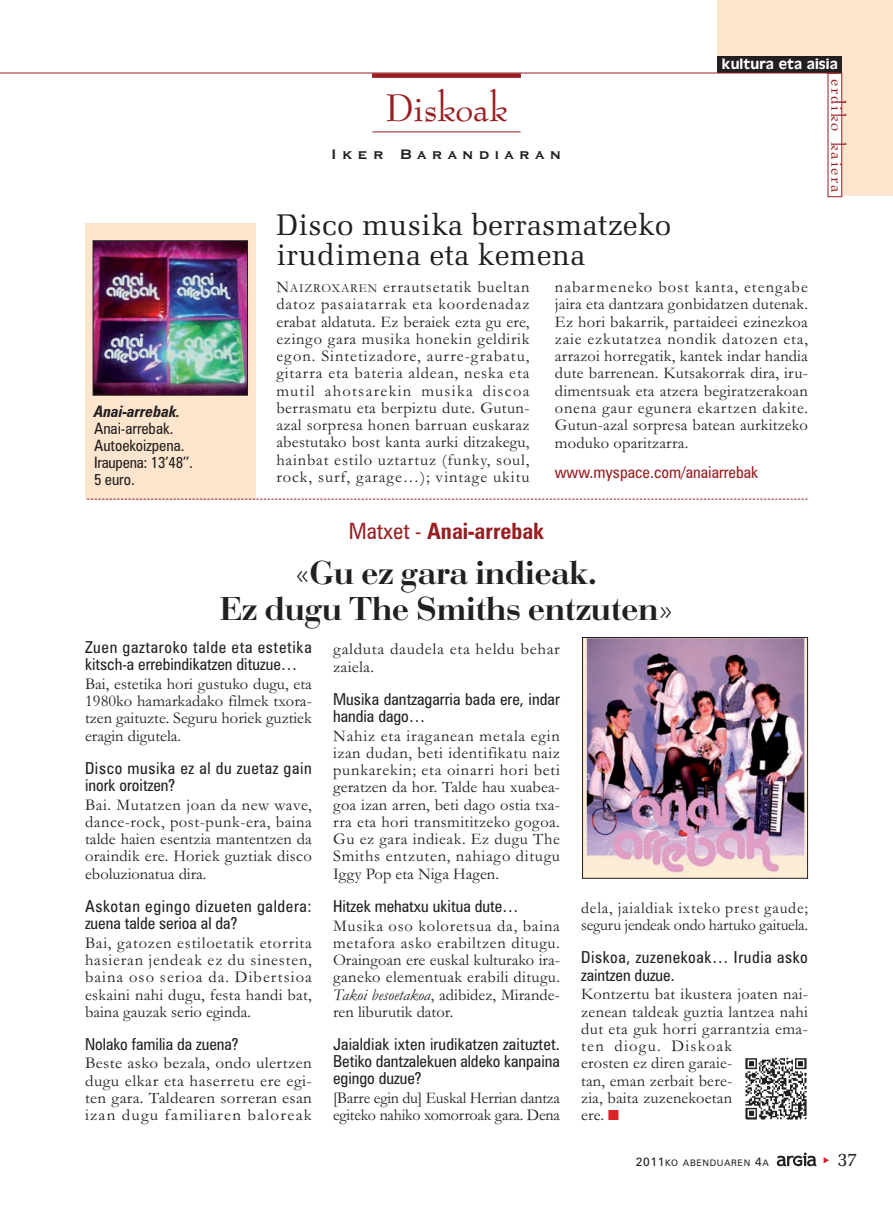
<style>
.page{position:relative;width:893px;height:1212px;background:#fff}
.page>*{position:absolute;margin:0;border:0;box-sizing:border-box;transform-origin:0 0}
.t1{font:45px "Bernadette";color:#981e21}
.t2{font:34.5px/36px "Bodoni";color:#231f20;text-align:center}
.t3{font:30px/30px "Memoir";color:#231f20}
.t4{font:700 condensed 22.5px "Zurich BT";color:#981e21}
.t5{font:21px "Bernadette";letter-spacing:.09em;color:#981e21}
.t6{font:19.5px "Memoir";color:#231f20}
.t7{font:700 18px "Copperplate Gothic BT";letter-spacing:.255em;color:#231f20}
.t8{font:16.5px/17.2px "Garamond";letter-spacing:.015em;color:#231f20;text-align:justify}
.t9{font:condensed 16.5px/17.2px "Zurich BT";color:#231f20}
.t10{font:condensed 16.5px/17.2px "Zurich BT";letter-spacing:.04em;color:#231f20}
.t11{font:16.5px/17.2px "Garamond";letter-spacing:-.015em;color:#231f20}
.t12{font:condensed 16.5px/17.2px "Zurich BT";letter-spacing:.035em;color:#231f20}
.t13{font:16.5px/17.2px "Garamond";letter-spacing:.035em;color:#231f20}
.t14{font:condensed 16.5px "Zurich BT";color:#981e21}
.t15{font:condensed 15.75px/17.1px "Zurich BT";color:#231f20}
.t16{font:italic 700 condensed 15.75px "Zurich BT";color:#231f20}
.t17{font:15px "Antique Olive";letter-spacing:.005em;color:#fff}
.t18{font:9px "Zurich BT";letter-spacing:.075em;color:#231f20}
.s1{font-size:12.3px}
.s2{font-weight:400}
.s3{font-style:italic}
.s4{color:#da2128}
.s5{font-size:12px}
</style>
<div class="page">
<svg style="left:777px;top:1152px;width:39px;height:14px"></svg>
<div style="left:717px;top:0;width:158px;height:59px;background:#fee6ce"></div>
<div style="left:835px;top:0;width:58px;height:196px;background:#fee6ce"></div>
<div style="left:717px;top:57px;width:125px;height:16px;background:#231f20"></div>
<div style="left:828px;top:74px;width:13px;height:122px;background:#fff"></div>
<div style="left:828px;top:73px;width:14px;height:124px;border:1px solid #981e21"></div>
<hr style="left:0;top:73px;width:839px;height:1px;background:#981e21">
<hr style="left:372px;top:132px;width:149px;height:1px;background:#981e21">
<div style="left:372px;top:73px;width:149px;height:5px;background:#981e21"></div>
<div style="left:85px;top:223px;width:170px;height:276px;background:#fee6ce"></div>
<img style="left:95px;top:242px;width:151px;height:152px">
<div style="left:93px;top:240px;width:155px;height:156px;border:1px solid #231f20"></div>
<svg style="left:87px;top:499px;width:721px;height:1px"></svg>
<img style="left:745px;top:1057px;width:62px;height:63px">
<img style="left:584px;top:639px;width:222px;height:238px">
<div style="left:582px;top:637px;width:226px;height:242px;border:1px solid #231f20"></div>
<p class="t16" style="left:94px;top:405px;width:88px">Anai-arrebak.</p>
<p class="t15" style="left:94px;top:421px;width:101px">Anai-arrebak.<br>Autoekoizpena.<br>Iraupena: 13’48’’.<br>5 euro.</p>
<h1 class="t1" style="left:385px;top:89px;width:124px">Diskoak</h1>
<p class="t7" style="left:331px;top:142px;width:232px">Iker Barandiaran</p>
<p class="t17" style="left:722px;top:59px;width:117px">kultura eta aisia</p>
<p class="t5" style="left:846px;top:79px;width:116px;rotate:90deg">erdiko kaiera</p>
<h3 class="t3" style="left:276px;top:212px;width:397px">Disco musika berrasmatzeko irudimena eta kemena</h3>
<p class="t8" style="left:276px;top:280px;width:255px">N<span class="s1">AIZROXAREN</span> errautsetatik bueltan datoz pasaiatarrak eta koordenadaz erabat aldatuta. Ez beraiek ezta gu ere, ezingo gara musika honekin geldirik egon. Sintetizadore, aurre-grabatu, gitarra eta bateria aldean, neska eta mutil ahotsarekin musika discoa berrasmatu eta berpiztu dute. Gutun&shy;azal sorpresa honen barruan euskaraz abestutako bost kanta aurki ditzakegu, hainbat estilo uztartuz (funky, soul, rock, surf, garage…); vintage ukitu</p>
<p class="t8" style="left:555px;top:280px;width:255px">nabarmeneko bost kanta, etengabe jaira eta dantzara gonbidatzen dutenak.<br>Ez hori bakarrik, partaideei ezinezkoa zaie ezkutatzea nondik datozen eta, arrazoi horregatik, kantek indar handia dute barrenean. Kutsakorrak dira, iru&shy;dimentsuak eta atzera begiratzerakoan onena gaur egunera ekartzen dakite.<br>Gutun-azal sorpresa batean aurkitzeko moduko oparitzarra.</p>
<h3 class="t4" style="left:349px;top:523px;width:197px"><span class="s2">Matxet -</span> Anai-arrebak</h3>
<p class="t14" style="left:555px;top:466px;width:205px">www.myspace.com/anaiarrebak</p>
<h2 class="t2" style="left:220px;top:558px;width:454px">«Gu ez gara indieak.<br>Ez dugu The Smiths entzuten»</h2>
<p class="t9" style="left:85px;top:640px;width:228px">Zuen gaztaroko talde eta estetika kitsch-a errebindikatzen dituzue…</p>
<p class="t8" style="left:85px;top:677px;width:228px">Bai, estetika hori gustuko dugu, eta 1980ko hamarkadako filmek txora&shy;tzen gaituzte. Seguru horiek guztiek eragin digutela.</p>
<p class="t12" style="left:85px;top:761px;width:228px">Disco musika ez al du zuetaz gain inork oroitzen?</p>
<p class="t8" style="left:85px;top:798px;width:228px">Bai. Mutatzen joan da new wave, dance-rock, post-punk-era, baina talde haien esentzia mantentzen da oraindik ere. Horiek guztiak disco eboluzionatua dira.</p>
<p class="t10" style="left:85px;top:899px;width:228px">Askotan egingo dizueten galdera: zuena talde serioa al da?</p>
<p class="t8" style="left:85px;top:936px;width:228px">Bai, gatozen estiloetatik etorrita hasieran jendeak ez du sinesten, baina oso serioa da. Dibertsioa eskaini nahi dugu, festa handi bat, baina gauzak serio eginda.</p>
<p class="t9" style="left:85px;top:1037px;width:155px">Nolako familia da zuena?</p>
<p class="t8" style="left:85px;top:1056px;width:228px">Beste asko bezala, ondo ulertzen dugu elkar eta haserretu ere egi&shy;ten gara. Taldearen sorreran esan izan dugu familiaren baloreak</p>
<p class="t13" style="left:333px;top:642px;width:228px">galduta daudela eta heldu behar zaiela.</p>
<p class="t9" style="left:333px;top:692px;width:228px">Musika dantzagarria bada ere, indar handia dago…</p>
<p class="t8" style="left:333px;top:729px;width:228px">Nahiz eta iraganean metala egin izan dudan, beti identifikatu naiz punkarekin; eta oinarri hori beti geratzen da hor. Talde hau xuabea&shy;goa izan arren, beti dago ostia txa&shy;rra eta hori transmititzeko gogoa.<br>Gu ez gara indieak. Ez dugu The Smiths entzuten, nahiago ditugu Iggy Pop eta Niga Hagen.</p>
<p class="t9" style="left:333px;top:899px;width:187px">Hitzek mehatxu ukitua dute…</p>
<p class="t8" style="left:333px;top:918px;width:228px">Musika oso koloretsua da, baina metafora asko erabiltzen ditugu.<br>Oraingoan ere euskal kulturako ira&shy;ganeko elementuak erabili ditugu.<br><span class="s3">Takoi besoetakoa</span>, adibidez, Mirande&shy;ren liburutik dator.</p>
<p class="t9" style="left:333px;top:1037px;width:228px;text-align:justify">Jaialdiak ixten irudikatzen zaituztet.<br>Betiko dantzalekuen aldeko kanpaina egingo duzue?</p>
<p class="t11" style="left:333px;top:1091px;width:228px">[Barre egin du] Euskal Herrian dantza egiteko nahiko xomorroak gara. Dena</p>
<p class="t8" style="left:581px;top:901px;width:228px">dela, jaialdiak ixteko prest gaude; seguru jendeak ondo hartuko gaituela.</p>
<p class="t10" style="left:581px;top:950px;width:228px">Diskoa, zuzenekoak… Irudia asko zaintzen duzue.</p>
<p class="t8" style="left:581px;top:987px;width:228px;text-align:left">Kontzertu bat ikustera joaten nai&shy;zenean taldeak guztia lantzea nahi dut eta guk horri garrantzia ema&shy;ten diogu. Diskoak<br>erosten ez diren garaie-<br>tan, eman zerbait bere-<br>zia, baita zuzenekoetan<br>ere. <span class="s4">■</span></p>
<p class="t18" style="left:636px;top:1160px;width:135px"><span class="s5">2011</span>KO ABENDUAREN <span class="s5">4</span>A</p>
<p class="t6" style="left:837px;top:1151px;width:22px">37</p>
</div>
